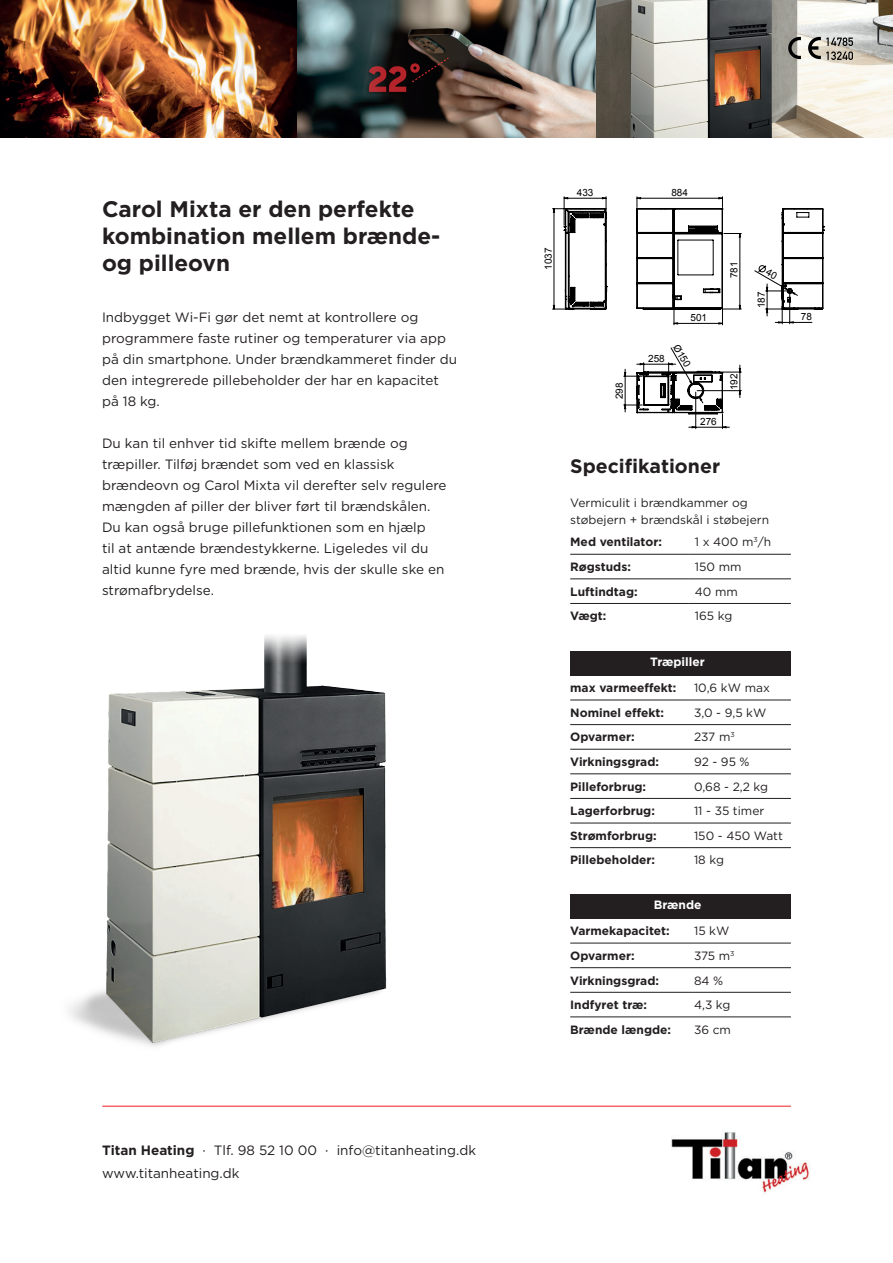
<style>
.page{position:relative;width:893px;height:1263px;background:#fff}
.page>*{position:absolute;margin:0;border:0;box-sizing:border-box;transform-origin:0 0}
.t1{font:700 22.5px/27px "Gotham";color:#231f20}
.t2{font:700 19.5px "Gotham";color:#231f20}
.t3{font:13.5px/21px "Gotham";color:#231f20}
.t4{font:700 12px "Gotham";color:#231f20}
.t5{font:12px/16.5px "Gotham";color:#231f20}
.t6{font:700 12px "Gotham";color:#fff}
.t7{font:9.9px "Arial";color:#000001}
.s1{font-weight:700}
</style>
<div class="page">
<img style="left:0;top:0;width:893px;height:137px">
<img style="left:671px;top:1132px;width:138px;height:61px">
<svg style="left:552px;top:196px;width:178px;height:233px"></svg>
<svg style="left:692px;top:427px;width:34px;height:1px"></svg>
<svg style="left:564px;top:198px;width:42px;height:1px"></svg>
<svg style="left:553px;top:209px;width:1px;height:100px"></svg>
<svg style="left:637px;top:198px;width:85px;height:1px"></svg>
<svg style="left:563px;top:208px;width:262px;height:206px"></svg>
<div style="left:570px;top:651px;width:221px;height:24px;background:#231f20"></div>
<hr style="left:570px;top:700px;width:118px;height:1px;background:#231f20">
<hr style="left:688px;top:700px;width:103px;height:1px;background:#231f20">
<hr style="left:570px;top:724px;width:118px;height:1px;background:#231f20">
<hr style="left:688px;top:724px;width:103px;height:1px;background:#231f20">
<hr style="left:570px;top:749px;width:118px;height:1px;background:#231f20">
<hr style="left:688px;top:749px;width:103px;height:1px;background:#231f20">
<hr style="left:570px;top:773px;width:118px;height:1px;background:#231f20">
<hr style="left:688px;top:773px;width:103px;height:1px;background:#231f20">
<hr style="left:570px;top:798px;width:118px;height:1px;background:#231f20">
<hr style="left:688px;top:798px;width:103px;height:1px;background:#231f20">
<hr style="left:570px;top:823px;width:118px;height:1px;background:#231f20">
<hr style="left:688px;top:823px;width:103px;height:1px;background:#231f20">
<hr style="left:570px;top:847px;width:118px;height:1px;background:#231f20">
<hr style="left:688px;top:847px;width:103px;height:1px;background:#231f20">
<div style="left:570px;top:894px;width:221px;height:24px;background:#231f20"></div>
<hr style="left:570px;top:943px;width:118px;height:1px;background:#231f20">
<hr style="left:688px;top:943px;width:103px;height:1px;background:#231f20">
<hr style="left:570px;top:967px;width:118px;height:1px;background:#231f20">
<hr style="left:688px;top:967px;width:103px;height:1px;background:#231f20">
<hr style="left:570px;top:992px;width:118px;height:1px;background:#231f20">
<hr style="left:688px;top:992px;width:103px;height:1px;background:#231f20">
<hr style="left:570px;top:1017px;width:118px;height:1px;background:#231f20">
<hr style="left:688px;top:1017px;width:103px;height:1px;background:#231f20">
<hr style="left:570px;top:554px;width:119px;height:1px;background:#231f20">
<hr style="left:689px;top:554px;width:102px;height:1px;background:#231f20">
<hr style="left:570px;top:579px;width:119px;height:1px;background:#231f20">
<hr style="left:689px;top:579px;width:102px;height:1px;background:#231f20">
<hr style="left:570px;top:603px;width:119px;height:1px;background:#231f20">
<hr style="left:689px;top:603px;width:102px;height:1px;background:#231f20">
<hr style="left:102px;top:1106px;width:689px;height:1px;background:#ee1d23">
<img style="left:69px;top:635px;width:318px;height:412px">
<svg style="left:788px;top:37px;width:13px;height:22px"></svg>
<svg style="left:808px;top:37px;width:45px;height:23px"></svg>
<svg style="left:625px;top:233px;width:170px;height:176px"></svg>
<h1 class="t1" style="left:102px;top:196px;width:340px">Carol Mixta er den perfekte kombination mellem brænde&shy;og pilleovn</h1>
<p class="t3" style="left:102px;top:306px;width:357px">Indbygget Wi-Fi gør det nemt at kontrollere og programmere faste rutiner og temperaturer via app på din smartphone. Under brændkammeret finder du den integrerede pillebeholder der har en kapacitet på 18 kg.</p>
<p class="t3" style="left:102px;top:432px;width:346px">Du kan til enhver tid skifte mellem brænde og træpiller. Tilføj brændet som ved en klassisk brændeovn og Carol Mixta vil derefter selv regulere mængden af piller der bliver ført til brændskålen.<br>Du kan også bruge pillefunktionen som en hjælp<br>til at antænde brændestykkerne. Ligeledes vil du altid kunne fyre med brænde, hvis der skulle ske en strømafbrydelse.</p>
<p class="t3" style="left:102px;top:1139px;width:375px;line-height:22.5px"><span class="s1">Titan Heating</span> · Tlf. 98 52 10 00 · info@titanheating.dk www.titanheating.dk</p>
<p class="t7" style="left:577px;top:186px;width:18px">433</p>
<p class="t7" style="left:671px;top:186px;width:18px">884</p>
<p class="t7" style="left:542px;top:270px;width:24px;rotate:-90deg">1037</p>
<p class="t7" style="left:728px;top:278px;width:18px;rotate:-90deg">781</p>
<p class="t7" style="left:613px;top:399px;width:18px;rotate:-90deg">298</p>
<p class="t7" style="left:691px;top:311px;width:18px">501</p>
<p class="t7" style="left:648px;top:352px;width:18px">258</p>
<p class="t7" style="left:682px;top:342px;width:26px;rotate:60deg">Ø150</p>
<p class="t7" style="left:700px;top:415px;width:18px">276</p>
<p class="t7" style="left:728px;top:390px;width:18px;rotate:-90deg">192</p>
<h2 class="t2" style="left:570px;top:453px;width:151px">Specifikationer</h2>
<p class="t7" style="left:755px;top:308px;width:18px;rotate:-90deg">187</p>
<p class="t5" style="left:570px;top:494px;width:200px">Vermiculit i brændkammer og støbejern + brændskål i støbejern</p>
<p class="t4" style="left:570px;top:534px;width:93px">Med ventilator:</p>
<p class="t5" style="left:695px;top:534px;width:78px">1 x 400 m<sup>3</sup>/h</p>
<p class="t4" style="left:570px;top:559px;width:62px">Røgstuds:</p>
<p class="t5" style="left:695px;top:558px;width:48px">150 mm</p>
<p class="t4" style="left:570px;top:583px;width:69px">Luftindtag:</p>
<p class="t5" style="left:695px;top:583px;width:45px">40 mm</p>
<p class="t4" style="left:570px;top:608px;width:38px">Vægt:</p>
<p class="t5" style="left:695px;top:607px;width:39px">165 kg</p>
<p class="t6" style="left:650px;top:654px;width:56px">Træpiller</p>
<p class="t4" style="left:570px;top:680px;width:108px">max varmeeffekt:</p>
<p class="t5" style="left:694px;top:679px;width:77px">10,6 kW max</p>
<p class="t4" style="left:570px;top:705px;width:95px">Nominel effekt:</p>
<p class="t5" style="left:694px;top:704px;width:74px">3,0 - 9,5 kW</p>
<p class="t4" style="left:570px;top:729px;width:66px">Opvarmer:</p>
<p class="t5" style="left:694px;top:729px;width:42px">237 m<sup>3</sup></p>
<p class="t4" style="left:570px;top:754px;width:90px">Virkningsgrad:</p>
<p class="t5" style="left:694px;top:753px;width:57px">92 - 95 %</p>
<p class="t4" style="left:570px;top:778px;width:77px">Pilleforbrug:</p>
<p class="t5" style="left:694px;top:778px;width:76px">0,68 - 2,2 kg</p>
<p class="t4" style="left:570px;top:803px;width:86px">Lagerforbrug:</p>
<p class="t5" style="left:694px;top:802px;width:72px">11 - 35 timer</p>
<p class="t4" style="left:570px;top:828px;width:88px">Strømforbrug:</p>
<p class="t5" style="left:694px;top:827px;width:90px">150 - 450 Watt</p>
<p class="t4" style="left:570px;top:852px;width:86px">Pillebeholder:</p>
<p class="t5" style="left:694px;top:852px;width:31px">18 kg</p>
<p class="t6" style="left:654px;top:897px;width:49px">Brænde</p>
<p class="t4" style="left:570px;top:923px;width:101px">Varmekapacitet:</p>
<p class="t5" style="left:694px;top:922px;width:37px">15 kW</p>
<p class="t4" style="left:570px;top:948px;width:66px">Opvarmer:</p>
<p class="t5" style="left:694px;top:947px;width:42px">375 m<sup>3</sup></p>
<p class="t4" style="left:570px;top:972px;width:90px">Virkningsgrad:</p>
<p class="t5" style="left:694px;top:972px;width:31px">84 %</p>
<p class="t4" style="left:570px;top:997px;width:78px">Indfyret træ:</p>
<p class="t5" style="left:694px;top:996px;width:38px">4,3 kg</p>
<p class="t4" style="left:570px;top:1021px;width:102px">Brænde længde:</p>
<p class="t5" style="left:694px;top:1021px;width:38px">36 cm</p>
<p class="t7" style="left:801px;top:310px;width:13px">78</p>
</div>
